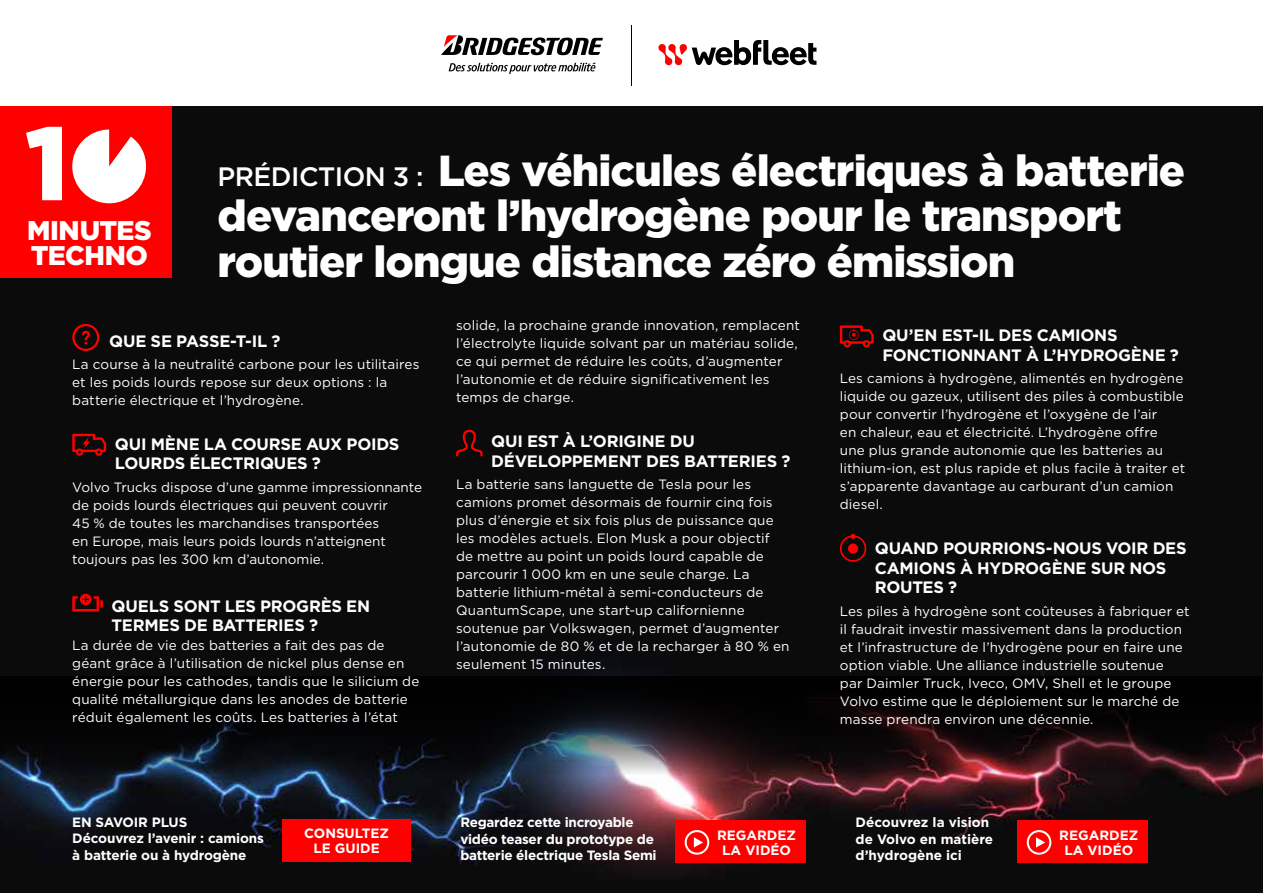
<style>
.page{position:relative;width:1263px;height:893px;background:#fff}
.page>*{position:absolute;margin:0;border:0;box-sizing:border-box;transform-origin:0 0}
.t1{font:900 104.25px "Gotham";color:#fff}
.t2{font:900 43.35px/45.8px "Gotham";letter-spacing:-.02em;color:#fff}
.t3{font:900 27px/25.5px "Gotham";letter-spacing:-.02em;color:#fff}
.t4{font:700 16.5px/19.5px "Gotham";letter-spacing:-.015em;color:#fff}
.t5{font:13.5px/18px "Gotham";letter-spacing:.01em;color:#fff}
.t6{font:700 13.5px/16.5px "Gotham";letter-spacing:-.01em;color:#fff}
.s1{font-weight:500;font-size:26.7px}
</style>
<div class="page">
<div style="left:0;top:106px;width:1263px;height:787px;background:#0b0b0b"></div>
<svg style="left:0;top:676px;width:1262px;height:99px;background:#130e12"></svg>
<svg style="left:72px;top:324px;width:27px;height:27px"></svg>
<svg style="left:72px;top:434px;width:34px;height:22px"></svg>
<svg style="left:72px;top:594px;width:31px;height:18px"></svg>
<svg style="left:456px;top:430px;width:27px;height:26px"></svg>
<svg style="left:840px;top:325px;width:34px;height:22px"></svg>
<svg style="left:840px;top:534px;width:26px;height:28px"></svg>
<div style="left:0;top:106px;width:171px;height:171px;background:#f00"></div>
<svg style="left:72px;top:130px;width:74px;height:73px"></svg>
<div style="left:282px;top:819px;width:129px;height:43px;background:#f00"></div>
<div style="left:675px;top:821px;width:131px;height:42px;background:#f00"></div>
<div style="left:1017px;top:821px;width:131px;height:42px;background:#f00"></div>
<svg style="left:658px;top:40px;width:158px;height:26px"></svg>
<hr style="left:631px;top:25px;width:1px;height:61px;background:#000">
<svg style="left:441px;top:35px;width:162px;height:20px"></svg>
<svg style="left:449px;top:62px;width:147px;height:12px"></svg>
<h1 class="t1" style="left:25px;top:91px;width:45px">1</h1>
<h3 class="t3" style="left:27px;top:217px;width:126px">MINUTES<br>TECHNO</h3>
<h2 class="t2" style="left:218px;top:147px;width:969px"><span class="s1">PRÉDICTION 3 :</span> Les véhicules électriques à batterie devanceront l’hydrogène pour le transport routier longue distance zéro émission</h2>
<p class="t4" style="left:109px;top:331px;width:173px">QUE SE PASSE-T-IL ?</p>
<p class="t5" style="left:72px;top:355px;width:349px">La course à la neutralité carbone pour les utilitaires et les poids lourds repose sur deux options : la batterie électrique et l’hydrogène.</p>
<p class="t4" style="left:115px;top:434px;width:286px">QUI MÈNE LA COURSE AUX POIDS<br>LOURDS ÉLECTRIQUES ?</p>
<p class="t5" style="left:72px;top:477px;width:351px">Volvo Trucks dispose d’une gamme impressionnante de poids lourds électriques qui peuvent couvrir<br>45 % de toutes les marchandises transportées<br>en Europe, mais leurs poids lourds n’atteignent toujours pas les 300 km d’autonomie.</p>
<p class="t4" style="left:112px;top:596px;width:260px">QUELS SONT LES PROGRÈS EN<br>TERMES DE BATTERIES ?</p>
<p class="t5" style="left:72px;top:636px;width:349px">La durée de vie des batteries a fait des pas de géant grâce à l’utilisation de nickel plus dense en énergie pour les cathodes, tandis que le silicium de qualité métallurgique dans les anodes de batterie réduit également les coûts. Les batteries à l’état</p>
<p class="t5" style="left:456px;top:316px;width:345px">solide, la prochaine grande innovation, remplacent l’électrolyte liquide solvant par un matériau solide, ce qui permet de réduire les coûts, d’augmenter l’autonomie et de réduire significativement les temps de charge.</p>
<p class="t4" style="left:491px;top:432px;width:301px">QUI EST À L’ORIGINE DU<br>DÉVELOPPEMENT DES BATTERIES ?</p>
<p class="t5" style="left:456px;top:475px;width:335px">La batterie sans languette de Tesla pour les camions promet désormais de fournir cinq fois plus d’énergie et six fois plus de puissance que les modèles actuels. Elon Musk a pour objectif de mettre au point un poids lourd capable de parcourir 1 000 km en une seule charge. La batterie lithium-métal à semi-conducteurs de QuantumScape, une start-up californienne soutenue par Volkswagen, permet d’augmenter l’autonomie de 80 % et de la recharger à 80 % en seulement 15 minutes.</p>
<p class="t4" style="left:882px;top:326px;width:298px">QU’EN EST-IL DES CAMIONS<br>FONCTIONNANT À L’HYDROGÈNE ?</p>
<p class="t5" style="left:840px;top:369px;width:347px">Les camions à hydrogène, alimentés en hydrogène liquide ou gazeux, utilisent des piles à combustible pour convertir l’hydrogène et l’oxygène de l’air<br>en chaleur, eau et électricité. L’hydrogène offre une plus grande autonomie que les batteries au lithium-ion, est plus rapide et plus facile à traiter et s’apparente davantage au carburant d’un camion diesel.</p>
<p class="t4" style="left:875px;top:539px;width:313px">QUAND POURRIONS-NOUS VOIR DES<br>CAMIONS À HYDROGÈNE SUR NOS<br>ROUTES ?</p>
<p class="t5" style="left:840px;top:601px;width:351px">Les piles à hydrogène sont coûteuses à fabriquer et il faudrait investir massivement dans la production et l’infrastructure de l’hydrogène pour en faire une option viable. Une alliance industrielle soutenue par Daimler Truck, Iveco, OMV, Shell et le groupe Volvo estime que le déploiement sur le marché de masse prendra environ une décennie.</p>
<p class="t6" style="left:72px;top:814px;width:193px">EN SAVOIR PLUS<br>Découvrez l’avenir : camions à batterie ou à hydrogène</p>
<p class="t6" style="left:460px;top:814px;width:198px">Regardez cette incroyable vidéo teaser du prototype de batterie électrique Tesla Semi</p>
<p class="t6" style="left:855px;top:814px;width:139px">Découvrez la vision de Volvo en matière d’hydrogène ici</p>
<p class="t6" style="left:304px;top:826px;width:87px;line-height:15px;text-align:center">CONSULTEZ<br>LE GUIDE</p>
<p class="t6" style="left:717px;top:827px;width:80px;line-height:15px;text-align:center">REGARDEZ<br>LA VIDÉO</p>
<p class="t6" style="left:1059px;top:827px;width:80px;line-height:15px;text-align:center">REGARDEZ<br>LA VIDÉO</p>
</div>
